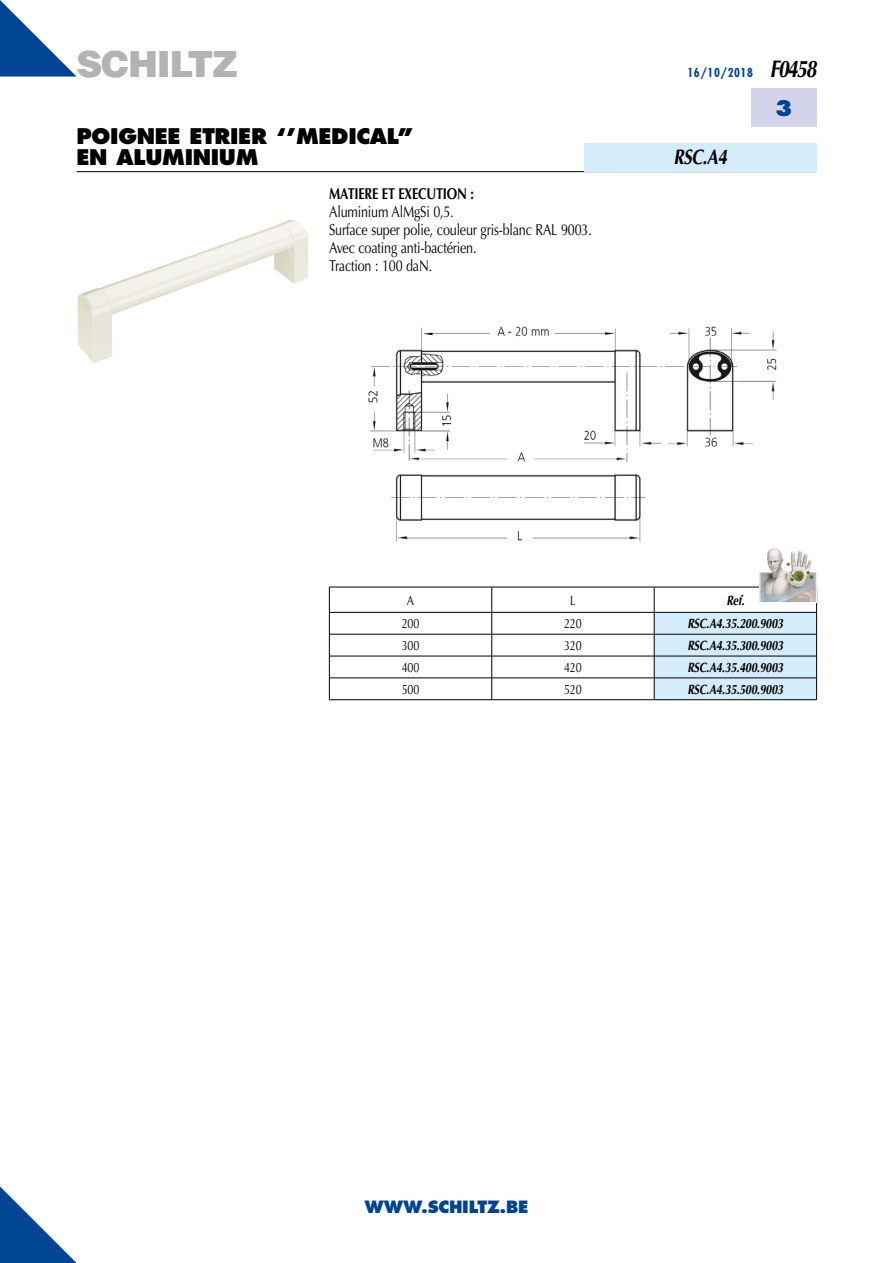
<style>
.page{position:relative;width:893px;height:1263px;background:#fff}
.page>*{position:absolute;margin:0;border:0;box-sizing:border-box;transform-origin:0 0}
.t1{font:900 36px "Helvetica";letter-spacing:-.035em;color:#b1b3b4}
.t2{font:800 21px/21px "Futura";letter-spacing:-.015em;color:#000}
.t3{font:italic 700 21px "Optima";color:#000;scale:.8 1}
.t4{font:800 21px "Futura";color:#004494}
.t5{font:800 16.5px "Futura";letter-spacing:-.015em;color:#004494}
.t6{font:15.75px/18px "Optima";letter-spacing:-.015em;color:#000;scale:.8 1}
.t7{font:700 15.75px "Optima";letter-spacing:-.015em;color:#000;scale:.8 1}
.t8{font:italic 700 13.5px "Optima";letter-spacing:-.015em;color:#000;scale:.8 1}
.t9{font:13.5px "Optima";letter-spacing:-.015em;color:#000;scale:.8 1}
.t10{font:700 condensed 12px "Futura";letter-spacing:.05em;color:#004494}
.s1{font-family:"Optima";font-style:italic;font-stretch:normal;font-size:24px;color:#000}
</style>
<div class="page">
<svg style="left:0;top:1186px;width:77px;height:77px"></svg>
<hr style="left:77px;top:171px;width:739px;height:1px;background:#000">
<div style="left:751px;top:89px;width:65px;height:38px;background:#d3d4e9"></div>
<svg style="left:0;top:0;width:77px;height:77px"></svg>
<div style="left:584px;top:143px;width:232px;height:28px;background:#d5edfa"></div>
<svg style="left:329px;top:587px;width:488px;height:113px"></svg>
<hr style="left:654px;top:699px;width:163px;height:1px;background:#000">
<img style="left:368px;top:326px;width:409px;height:216px">
<img style="left:77px;top:220px;width:231px;height:143px">
<img style="left:762px;top:549px;width:52px;height:52px">
<div style="left:760px;top:547px;width:56px;height:56px;border:1px solid #fff"></div>
<h1 class="t1" style="left:77px;top:40px;width:163px">SCHILTZ</h1>
<h2 class="t2" style="left:77px;top:125px;width:339px">POIGNEE ETRIER ‘’MEDICAL’’<br>EN ALUMINIUM</h2>
<p class="t7" style="left:329px;top:184px;width:183px">MATIERE ET EXECUTION :</p>
<p class="t6" style="left:329px;top:202px;width:330px">Aluminium AlMgSi 0,5.<br>Surface super polie, couleur gris-blanc RAL 9003.<br>Avec coating anti-bactérien.<br>Traction : 100 daN.</p>
<p class="t10" style="left:687px;top:65px;width:130px">16/10/2018 <span class="s1">F0458</span></p>
<h2 class="t3" style="left:673px;top:145px;width:69px">RSC.A4</h2>
<h2 class="t4" style="left:775px;top:95px;width:19px">3</h2>
<p class="t9" style="left:407px;top:592px;width:11px">A</p>
<p class="t9" style="left:570px;top:592px;width:8px">L</p>
<p class="t8" style="left:726px;top:592px;width:24px">Ref.</p>
<p class="t9" style="left:402px;top:616px;width:24px">200</p>
<p class="t9" style="left:564px;top:616px;width:24px">220</p>
<p class="t8" style="left:687px;top:616px;width:121px">RSC.A4.35.200.9003</p>
<p class="t9" style="left:402px;top:638px;width:24px">300</p>
<p class="t9" style="left:564px;top:638px;width:24px">320</p>
<p class="t8" style="left:687px;top:638px;width:121px">RSC.A4.35.300.9003</p>
<p class="t9" style="left:402px;top:659px;width:24px">400</p>
<p class="t9" style="left:564px;top:659px;width:24px">420</p>
<p class="t8" style="left:687px;top:659px;width:121px">RSC.A4.35.400.9003</p>
<p class="t9" style="left:402px;top:681px;width:24px">500</p>
<p class="t9" style="left:564px;top:681px;width:24px">520</p>
<p class="t8" style="left:687px;top:681px;width:121px">RSC.A4.35.500.9003</p>
<p class="t5" style="left:365px;top:1197px;width:165px">WWW.SCHILTZ.BE</p>
</div>
